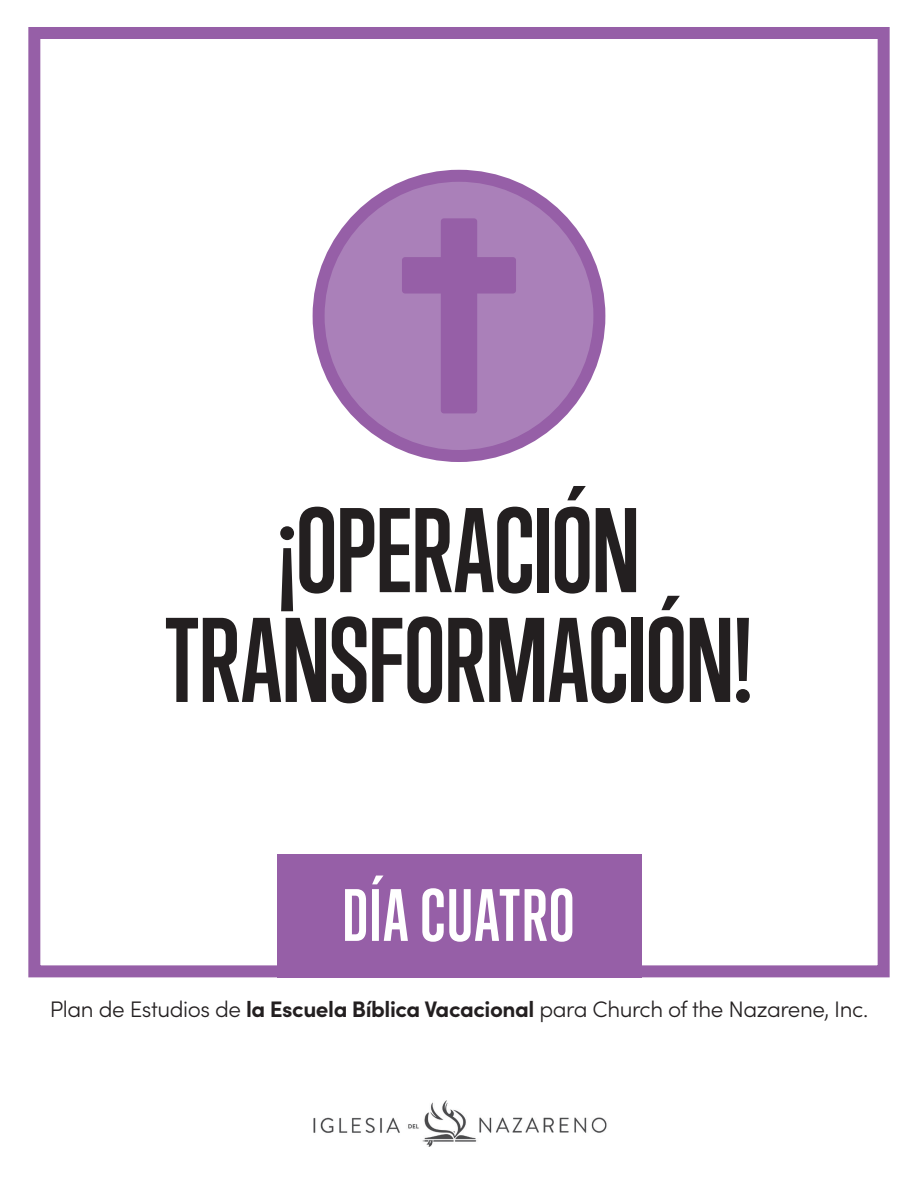
<style>
.page{position:relative;width:918px;height:1188px;background:#fff}
.page>*{position:absolute;margin:0;border:0;box-sizing:border-box;transform-origin:0 0}
.t1{font:700 109.8px/109.8px "Trump Gothic Pro";letter-spacing:-.015em;color:#231f20;text-align:center}
.t2{font:700 67.65px "Trump Gothic Pro";letter-spacing:.02em;color:#fff}
.t3{font:300 22.5px "Sofia Pro";letter-spacing:-.02em;color:#231f20}
.s1{font-weight:700}
</style>
<div class="page">
<div style="left:319px;top:176px;width:280px;height:280px;background:#aa80b9;border-radius:50%"></div>
<div style="left:313px;top:170px;width:292px;height:292px;border:12px solid #965fa7;border-radius:50%"></div>
<div style="left:277px;top:854px;width:364px;height:123px;background:#965fa7"></div>
<div style="left:28px;top:27px;width:862px;height:950px;border:12px solid #965fa7"></div>
<svg style="left:402px;top:218px;width:114px;height:195px"></svg>
<img style="left:313px;top:1101px;width:294px;height:45px">
<h1 class="t1" style="left:165px;top:495px;width:589px">¡OPERACIÓN<br>TRANSFORMACIÓN!</h1>
<h2 class="t2" style="left:342px;top:874px;width:234px">DÍA CUATRO</h2>
<p class="t3" style="left:50px;top:993px;width:820px">Plan de Estudios de <span class="s1">la Escuela Bíblica Vacacional</span> para Church of the Nazarene, Inc.</p>
</div>
